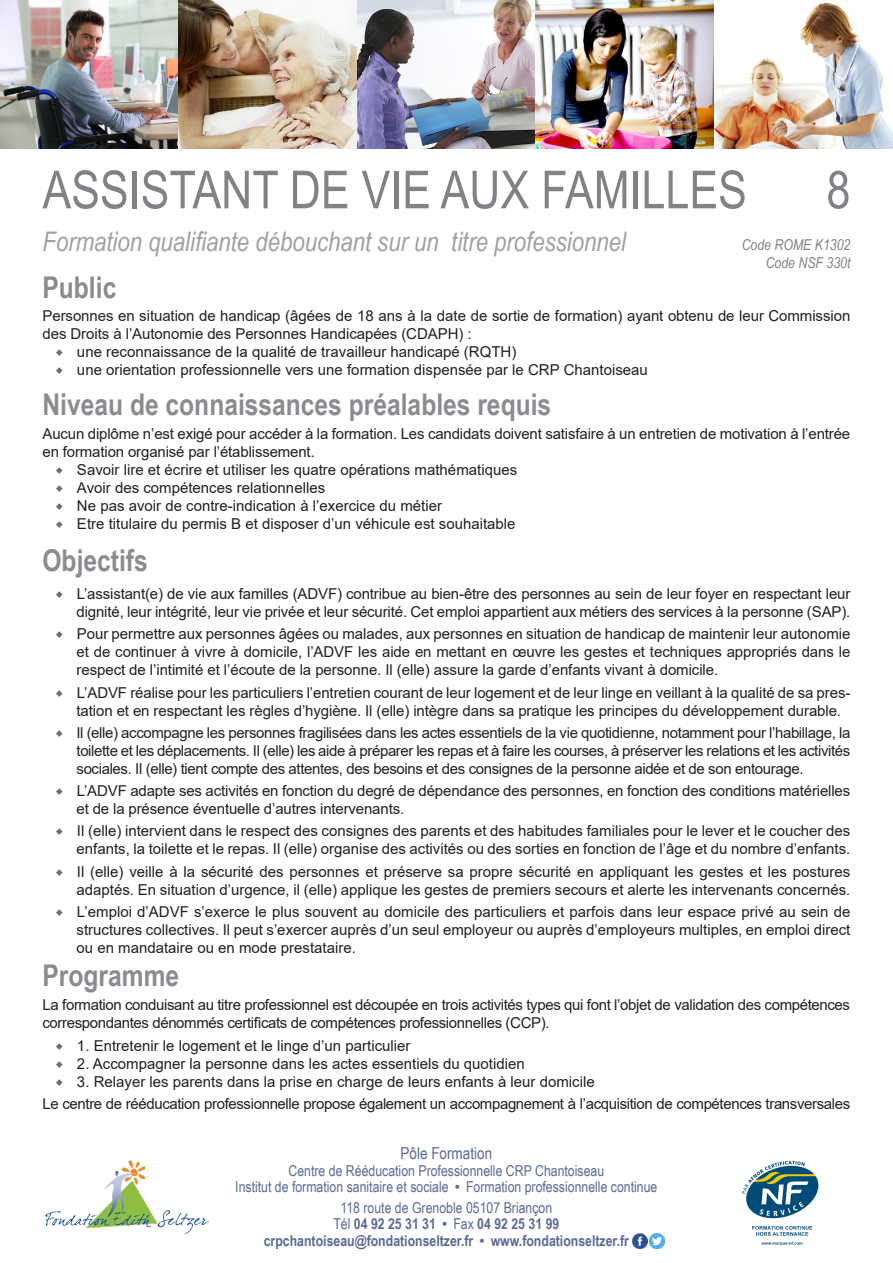
<style>
.page{position:relative;width:893px;height:1263px;background:#fff}
.page>*{position:absolute;margin:0;border:0;box-sizing:border-box;transform-origin:0 0}
.t1{font:52.5px "Arial Narrow";color:#808285}
.t2{font:700 30px "Arial Narrow";color:#8a8c8f}
.t3{font:italic 27px "Arial Narrow";color:#9d9fa2}
.t4{font:16.5px "Arial Narrow";color:#5b6995}
.texte_liste_2{font:15px/18px "Arial";letter-spacing:-.005em;color:#231f20}
.texte_liste_2-2{font:15px/18px "Arial";letter-spacing:-.025em;color:#231f20}
.t5{font:15px/16.5px "Arial Narrow";color:#5b6995;text-align:center}
.t6{font:700 15px/16.5px "Arial Narrow";color:#5b6995;text-align:center}
.texte_liste_2-3{font:italic 15px "Arial Narrow";color:#808285}
.s1{font-weight:400}
</style>
<div class="page">
<img style="left:0;top:0;width:893px;height:149px">
<img style="left:45px;top:1160px;width:163px;height:74px">
<img style="left:742px;top:1161px;width:77px;height:85px">
<img style="left:633px;top:1233px;width:14px;height:15px">
<img style="left:650px;top:1233px;width:15px;height:15px">
<p class="t1" style="left:43px;top:151px;width:706px">ASSISTANT DE VIE AUX FAMILLES</p>
<p class="t1" style="left:826px;top:151px;width:25px">8</p>
<p class="t3" style="left:43px;top:223px;width:585px">Formation qualifiante débouchant sur un titre professionnel</p>
<p class="texte_liste_2-3" style="left:742px;top:234px;width:110px">Code ROME K1302</p>
<p class="texte_liste_2-3" style="left:766px;top:252px;width:86px">Code NSF 330t</p>
<p class="t2" style="left:43px;top:265px;width:75px">Public</p>
<p class="texte_liste_2" style="left:43px;top:307px;width:809px">Personnes en situation de handicap (âgées de 18 ans à la date de sortie de formation) ayant obtenu de leur Commission des Droits à l’Autonomie des Personnes Handicapées (CDAPH) :</p>
<p class="texte_liste_2" style="left:77px;top:343px;width:441px">une reconnaissance de la qualité de travailleur handicapé (RQTH)</p>
<p class="texte_liste_2" style="left:77px;top:361px;width:572px">une orientation professionnelle vers une formation dispensée par le CRP Chantoiseau</p>
<p class="t2" style="left:43px;top:382px;width:510px">Niveau de connaissances préalables requis</p>
<p class="texte_liste_2" style="left:43px;top:425px;width:809px">Aucun diplôme n’est exigé pour accéder à la formation. Les candidats doivent satisfaire à un entretien de motivation à l’entrée en formation organisé par l’établissement.</p>
<p class="texte_liste_2" style="left:77px;top:461px;width:442px">Savoir lire et écrire et utiliser les quatre opérations mathématiques</p>
<p class="texte_liste_2" style="left:77px;top:479px;width:250px">Avoir des compétences relationnelles</p>
<p class="texte_liste_2" style="left:77px;top:497px;width:367px">Ne pas avoir de contre-indication à l’exercice du métier</p>
<p class="texte_liste_2" style="left:77px;top:515px;width:440px">Etre titulaire du permis B et disposer d’un véhicule est souhaitable</p>
<p class="t2" style="left:43px;top:537px;width:107px">Objectifs</p>
<p class="texte_liste_2" style="left:77px;top:585px;width:775px">L’assistant(e) de vie aux familles (ADVF) contribue au bien-être des personnes au sein de leur foyer en respectant leur dignité, leur intégrité, leur vie privée et leur sécurité. Cet emploi appartient aux métiers des services à la personne (SAP).</p>
<p class="texte_liste_2" style="left:77px;top:625px;width:775px;text-align:justify">Pour permettre aux personnes âgées ou malades, aux personnes en situation de handicap de maintenir leur autonomie et de continuer à vivre à domicile, l’ADVF les aide en mettant en œuvre les gestes et techniques appropriés dans le respect de l’intimité et l’écoute de la personne. Il (elle) assure la garde d’enfants vivant à domicile.</p>
<p class="texte_liste_2" style="left:77px;top:683px;width:775px">L’ADVF réalise pour les particuliers l’entretien courant de leur logement et de leur linge en veillant à la qualité de sa pres&shy;tation et en respectant les règles d’hygiène. Il (elle) intègre dans sa pratique les principes du développement durable.</p>
<p class="texte_liste_2" style="left:76px;top:724px;width:775px;text-align:justify">Il (elle) accompagne les personnes fragilisées dans les actes essentiels de la vie quotidienne, notamment pour l’habillage, la toilette et les déplacements. Il (elle) les aide à préparer les repas et à faire les courses, à préserver les relations et les activités sociales. Il (elle) tient compte des attentes, des besoins et des consignes de la personne aidée et de son entourage.</p>
<p class="texte_liste_2" style="left:77px;top:782px;width:775px">L’ADVF adapte ses activités en fonction du degré de dépendance des personnes, en fonction des conditions matérielles et de la présence éventuelle d’autres intervenants.</p>
<p class="texte_liste_2" style="left:77px;top:822px;width:775px">Il (elle) intervient dans le respect des consignes des parents et des habitudes familiales pour le lever et le coucher des enfants, la toilette et le repas. Il (elle) organise des activités ou des sorties en fonction de l’âge et du nombre d’enfants.</p>
<p class="texte_liste_2" style="left:77px;top:862px;width:775px">Il (elle) veille à la sécurité des personnes et préserve sa propre sécurité en appliquant les gestes et les postures adaptés. En situation d’urgence, il (elle) applique les gestes de premiers secours et alerte les intervenants concernés.</p>
<p class="texte_liste_2" style="left:77px;top:903px;width:775px;text-align:justify">L’emploi d’ADVF s’exerce le plus souvent au domicile des particuliers et parfois dans leur espace privé au sein de structures collectives. Il peut s’exercer auprès d’un seul employeur ou auprès d’employeurs multiples, en emploi direct ou en mandataire ou en mode prestataire.</p>
<p class="t2" style="left:43px;top:953px;width:138px">Programme</p>
<p class="texte_liste_2-2" style="left:43px;top:996px;width:809px">La formation conduisant au titre professionnel est découpée en trois activités types qui font l’objet de validation des compétences correspondantes dénommés certificats de compétences professionnelles (CCP).</p>
<p class="texte_liste_2" style="left:77px;top:1036px;width:335px">1. Entretenir le logement et le linge d’un particulier</p>
<p class="texte_liste_2" style="left:77px;top:1054px;width:449px">2. Accompagner la personne dans les actes essentiels du quotidien</p>
<p class="texte_liste_2" style="left:77px;top:1072px;width:519px">3. Relayer les parents dans la prise en charge de leurs enfants à leur domicile</p>
<p class="texte_liste_2-2" style="left:43px;top:1094px;width:809px">Le centre de rééducation professionnelle propose également un accompagnement à l’acquisition de compétences transversales</p>
<p class="t4" style="left:400px;top:1141px;width:93px">Pôle Formation</p>
<p class="t5" style="left:235px;top:1161px;width:424px">Centre de Rééducation Professionnelle CRP Chantoiseau<br>Institut de formation sanitaire et sociale Formation professionnelle continue</p>
<p class="t6" style="left:264px;top:1198px;width:367px"><span class="s1">118 route de Grenoble 05107 Briançon<br>Tél</span> 04 92 25 31 31 <span class="s1">Fax</span> 04 92 25 31 99 crpchantoiseau@fondationseltzer.fr www.fondationseltzer.fr</p>
</div>
